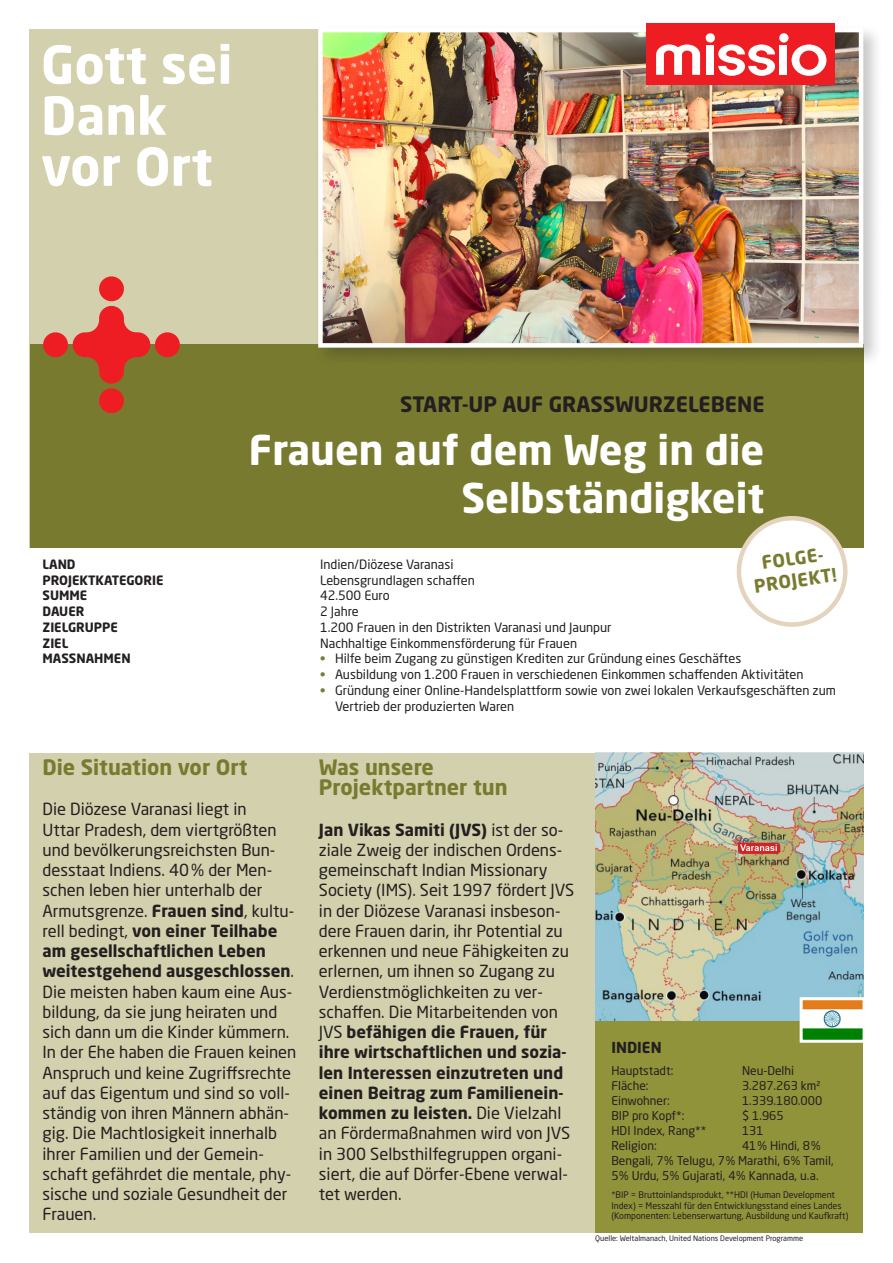
<style>
.page{position:relative;width:893px;height:1263px;background:#fff}
.page>*{position:absolute;margin:0;border:0;box-sizing:border-box;transform-origin:0 0}
.t1{font:700 51.75px "Neo Sans Std";color:#fff}
.t2{font:700 40.5px/48px "Neo Sans Std";color:#fff;text-align:right}
.t3{font:700 21px "Neo Sans Std";color:#231f20}
.Fließtext_auf_GLR{font:700 21px/20.2px "Neo Sans Std";color:#787b2f}
.Fließtext_auf_GLR_bo{font:700 21px "Neo Sans Std";color:#787b2f}
.t4{font:700 18px "Neo Sans Std";color:#787b2f}
.Fließtext_auf_GLR-2{font:16.5px/20.2px "Neo Sans Std";color:#231f20}
.t5{font:700 15px "Neo Sans Std";color:#231f20}
.t6{font:12.75px/15.8px "Neo Sans Std";color:#231f20}
.t7{font:700 12.75px "Neo Sans Std";color:#231f20}
.t8{font:12px/15px "Neo Sans Std";color:#231f20}
.t9{font:9px/10.5px "Neo Sans Std";color:#231f20}
.t10{font:7.5px "Neo Sans Std";color:#231f20}
.s1{font-weight:700;color:#787b2f}
.s2{font-weight:700}
</style>
<div class="page">
<div style="left:30px;top:30px;width:833px;height:1203px;background:#d3d0ad"></div>
<div style="left:30px;top:344px;width:833px;height:205px;background:#787b2f"></div>
<div style="left:0;top:549px;width:893px;height:204px;background:#fff"></div>
<div style="left:43px;top:332px;width:25px;height:25px;background:#ee1d23;border-radius:50%"></div>
<div style="left:155px;top:332px;width:25px;height:25px;background:#ee1d23;border-radius:50%"></div>
<div style="left:99px;top:388px;width:25px;height:25px;background:#ee1d23;border-radius:50%"></div>
<div style="left:99px;top:276px;width:25px;height:25px;background:#ee1d23;border-radius:50%"></div>
<svg style="left:73px;top:306px;width:77px;height:78px"></svg>
<div style="left:313px;top:23px;width:571px;height:345px;background:#231f20;opacity:.25"></div>
<img style="left:323px;top:33px;width:535px;height:310px">
<div style="left:318px;top:28px;width:545px;height:320px;border:4px solid #fff"></div>
<div style="left:595px;top:1020px;width:268px;height:213px;background:#91933b"></div>
<img style="left:595px;top:753px;width:268px;height:267px">
<div style="left:646px;top:23px;width:188px;height:62px;background:#ee1d23"></div>
<svg style="left:656px;top:44px;width:44px;height:31px"></svg>
<svg style="left:718px;top:44px;width:57px;height:32px"></svg>
<div style="left:706px;top:45px;width:8px;height:30px;background:#fff"></div>
<div style="left:706px;top:33px;width:9px;height:10px;background:#fff;border-radius:50%"></div>
<div style="left:779px;top:45px;width:8px;height:30px;background:#fff"></div>
<div style="left:779px;top:33px;width:9px;height:10px;background:#fff;border-radius:50%"></div>
<svg style="left:792px;top:44px;width:34px;height:32px"></svg>
<img style="left:804px;top:1001px;width:58px;height:38px">
<div style="left:800px;top:997px;width:66px;height:46px;border:3px solid #fff"></div>
<svg style="left:735px;top:516px;width:114px;height:111px"></svg>
<p class="t1" style="left:41px;top:31px;width:193px">Gott sei</p>
<p class="t1" style="left:41px;top:82px;width:128px">Dank</p>
<p class="t1" style="left:41px;top:133px;width:173px">vor Ort</p>
<p class="t3" style="left:400px;top:390px;width:366px">START-UP AUF GRASSWURZELEBENE</p>
<p class="t2" style="left:249px;top:425px;width:517px">Frauen auf dem Weg in die<br>Selbständigkeit</p>
<p class="t4" style="left:760px;top:551px;width:67px;rotate:-8deg">FOLGE-</p>
<p class="t4" style="left:753px;top:575px;width:85px;rotate:-8deg">PROJEKT!</p>
<p class="t7" style="left:43px;top:556px;width:35px">LAND</p>
<p class="t6" style="left:320px;top:556px;width:135px">Indien/Diözese Varanasi</p>
<p class="t7" style="left:43px;top:572px;width:123px">PROJEKTKATEGORIE</p>
<p class="t6" style="left:320px;top:572px;width:156px">Lebensgrundlagen schaffen</p>
<p class="t7" style="left:43px;top:587px;width:46px">SUMME</p>
<p class="t6" style="left:320px;top:588px;width:71px">42.500 Euro</p>
<p class="t7" style="left:43px;top:603px;width:43px">DAUER</p>
<p class="t6" style="left:320px;top:603px;width:40px">2 Jahre</p>
<p class="t7" style="left:43px;top:619px;width:77px">ZIELGRUPPE</p>
<p class="t6" style="left:320px;top:619px;width:293px">1.200 Frauen in den Distrikten Varanasi und Jaunpur</p>
<p class="t7" style="left:43px;top:635px;width:27px">ZIEL</p>
<p class="t6" style="left:320px;top:635px;width:259px">Nachhaltige Einkommensförderung für Frauen</p>
<p class="t7" style="left:43px;top:650px;width:90px">MASSNAHMEN</p>
<p class="t6" style="left:320px;top:651px;width:423px"><span class="s1">•</span> Hilfe beim Zugang zu günstigen Krediten zur Gründung eines Geschäftes</p>
<p class="t6" style="left:320px;top:666px;width:485px"><span class="s1">•</span> Ausbildung von 1.200 Frauen in verschiedenen Einkommen schaffenden Aktivitäten</p>
<p class="t6" style="left:335px;top:682px;width:502px;text-indent:-15px"><span class="s1">•</span> Gründung einer Online-Handelsplattform sowie von zwei lokalen Verkaufsgeschäften zum<br>Vertrieb der produzierten Waren</p>
<p class="Fließtext_auf_GLR_bo" style="left:43px;top:754px;width:207px">Die Situation vor Ort</p>
<p class="Fließtext_auf_GLR-2" style="left:43px;top:799px;width:255px">Die Diözese Varanasi liegt in<br>Uttar Pradesh, dem viertgrößten und bevölkerungsreichsten Bun&shy;desstaat Indiens. 40% der Men&shy;schen leben hier unterhalb der<br>Armutsgrenze. <span class="s2">Frauen sind</span>, kultu&shy;rell bedingt, <span class="s2">von einer Teilhabe am gesellschaftlichen Leben weitestgehend ausgeschlossen</span>.<br>Die meisten haben kaum eine Aus&shy;bildung, da sie jung heiraten und sich dann um die Kinder kümmern.<br>In der Ehe haben die Frauen keinen<br>Anspruch und keine Zugriffsrechte auf das Eigentum und sind so voll&shy;ständig von ihren Männern abhän&shy;gig. Die Machtlosigkeit innerhalb ihrer Familien und der Gemein&shy;schaft gefährdet die mentale, phy&shy;sische und soziale Gesundheit der<br>Frauen.</p>
<p class="Fließtext_auf_GLR" style="left:319px;top:756px;width:190px">Was unsere<br>Projektpartner tun</p>
<p class="Fließtext_auf_GLR-2" style="left:319px;top:819px;width:257px"><span class="s2">Jan Vikas Samiti (JVS)</span> ist der so&shy;ziale Zweig der indischen Ordens&shy;gemeinschaft Indian Missionary<br>Society (IMS). Seit 1997 fördert JVS in der Diözese Varanasi insbeson&shy;dere Frauen darin, ihr Potential zu erkennen und neue Fähigkeiten zu erlernen, um ihnen so Zugang zu<br>Verdienstmöglichkeiten zu ver&shy;schaffen. Die Mitarbeitenden von<br>JVS <span class="s2">befähigen die Frauen, für ihre wirtschaftlichen und sozia&shy;len Interessen einzutreten und einen Beitrag zum Familienein&shy;kommen zu leisten.</span> Die Vielzahl an Fördermaßnahmen wird von JVS in 300 Selbsthilfegruppen organi&shy;siert, die auf Dörfer-Ebene verwal&shy;tet werden.</p>
<p class="t5" style="left:611px;top:1037px;width:52px">INDIEN</p>
<p class="t8" style="left:611px;top:1063px;width:63px">Hauptstadt:</p>
<p class="t8" style="left:742px;top:1063px;width:54px">Neu-Delhi</p>
<p class="t8" style="left:611px;top:1078px;width:39px">Fläche:</p>
<p class="t8" style="left:742px;top:1078px;width:80px">3.287.263 km²</p>
<p class="t8" style="left:611px;top:1093px;width:60px">Einwohner:</p>
<p class="t8" style="left:742px;top:1093px;width:82px">1.339.180.000</p>
<p class="t8" style="left:611px;top:1108px;width:74px">BIP pro Kopf*:</p>
<p class="t8" style="left:742px;top:1108px;width:43px">$ 1.965</p>
<p class="t8" style="left:611px;top:1123px;width:96px">HDI Index, Rang**</p>
<p class="t8" style="left:742px;top:1123px;width:23px">131</p>
<p class="t8" style="left:611px;top:1138px;width:47px">Religion:</p>
<p class="t8" style="left:742px;top:1138px;width:80px">41 % Hindi, 8 %</p>
<p class="t8" style="left:611px;top:1153px;width:224px">Bengali, 7% Telugu, 7% Marathi, 6% Tamil,<br>5% Urdu, 5% Gujarati, 4% Kannada, u.a.</p>
<p class="t9" style="left:611px;top:1189px;width:238px">*BIP = Bruttoinlandsprodukt, **HDI (Human Development<br>Index) = Messzahl für den Entwicklungsstand eines Landes (Komponenten: Lebenserwartung, Ausbildung und Kaufkraft)</p>
<p class="t10" style="left:595px;top:1233px;width:209px">Quelle: Weltalmanach, United Nations Development Programme</p>
</div>
